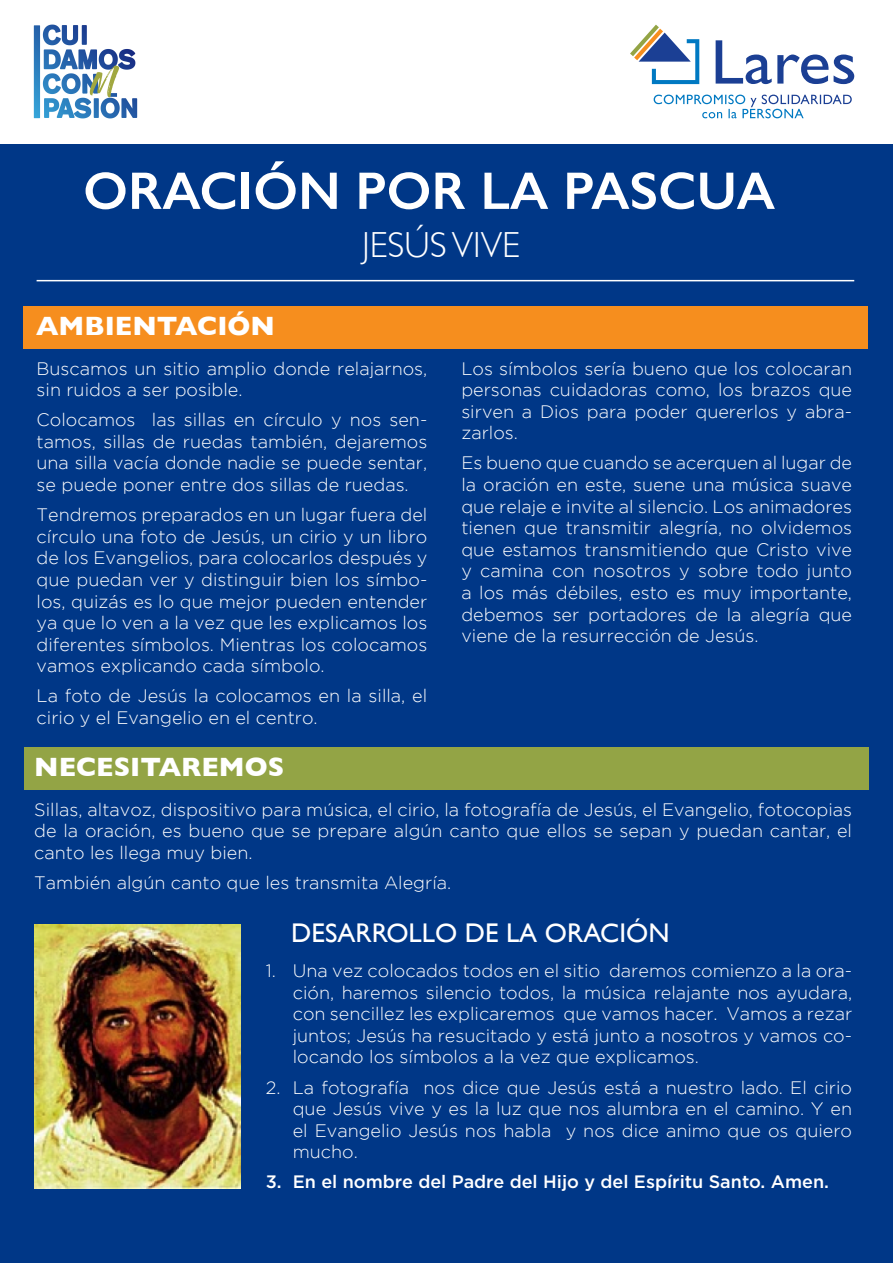
<style>
.page{position:relative;width:893px;height:1263px;background:#fff}
.page>*{position:absolute;margin:0;border:0;box-sizing:border-box;transform-origin:0 0}
.t1{font:600 53.1px "Gill Sans";color:#fff}
.t2{font:300 36.15px "Gill Sans";color:#fff}
.t3{font:700 27px "Gill Sans";color:#fff}
.t4{font:27px "Gill Sans";color:#fff}
.t5{font:300 18px/21.6px "Gotham";color:#fff;text-align:justify}
.t6{font:500 18px "Gotham";color:#fff}
</style>
<div class="page">
<div style="left:0;top:145px;width:893px;height:1118px;background:#003787"></div>
<img style="left:33px;top:24px;width:105px;height:95px">
<svg style="left:716px;top:40px;width:112px;height:44px"></svg>
<svg style="left:834px;top:55px;width:20px;height:29px"></svg>
<svg style="left:630px;top:25px;width:69px;height:59px"></svg>
<svg style="left:654px;top:95px;width:198px;height:23px"></svg>
<div style="left:23px;top:306px;width:844px;height:43px;background:#f68e1e"></div>
<div style="left:24px;top:747px;width:845px;height:43px;background:#93a445"></div>
<img style="left:34px;top:924px;width:206px;height:265px">
<hr style="left:37px;top:280px;width:817px;height:1px;background:#fff">
<p class="t1" style="left:83px;top:159px;width:694px">ORACIÓN POR LA PASCUA</p>
<p class="t3" style="left:36px;top:304px;width:240px">AMBIENTACIÓN</p>
<p class="t2" style="left:362px;top:217px;width:159px">JESÚS VIVE</p>
<p class="t5" style="left:37px;top:357px;width:392px">Buscamos un sitio amplio donde relajarnos, sin ruidos a ser posible.</p>
<p class="t5" style="left:37px;top:409px;width:392px">Colocamos las sillas en círculo y nos sen&shy;tamos, sillas de ruedas también, dejaremos una silla vacía donde nadie se puede sentar, se puede poner entre dos sillas de ruedas.</p>
<p class="t5" style="left:37px;top:504px;width:392px">Tendremos preparados en un lugar fuera del círculo una foto de Jesús, un cirio y un libro de los Evangelios, para colocarlos después y que puedan ver y distinguir bien los símbo&shy;los, quizás es lo que mejor pueden entender ya que lo ven a la vez que les explicamos los diferentes símbolos. Mientras los colocamos vamos explicando cada símbolo.</p>
<p class="t5" style="left:37px;top:685px;width:392px">La foto de Jesús la colocamos en la silla, el cirio y el Evangelio en el centro.</p>
<p class="t3" style="left:34px;top:746px;width:252px">NECESITAREMOS</p>
<p class="t5" style="left:461px;top:357px;width:392px">Los símbolos sería bueno que los colocaran personas cuidadoras como, los brazos que sirven a Dios para poder quererlos y abra&shy;zarlos.</p>
<p class="t5" style="left:461px;top:452px;width:392px">Es bueno que cuando se acerquen al lugar de la oración en este, suene una música suave que relaje e invite al silencio. Los animadores tienen que transmitir alegría, no olvidemos que estamos transmitiendo que Cristo vive y camina con nosotros y sobre todo junto a los más débiles, esto es muy importante, debemos ser portadores de la alegría que viene de la resurrección de Jesús.</p>
<p class="t5" style="left:34px;top:798px;width:819px">Sillas, altavoz, dispositivo para música, el cirio, la fotografía de Jesús, el Evangelio, fotocopias de la oración, es bueno que se prepare algún canto que ellos se sepan y puedan cantar, el canto les llega muy bien.</p>
<p class="t5" style="left:34px;top:871px;width:419px">También algún canto que les transmita Alegría.</p>
<p class="t4" style="left:291px;top:917px;width:380px">DESARROLLO DE LA ORACIÓN</p>
<p class="t5" style="left:293px;top:960px;width:561px;text-indent:-27px">1. Una vez colocados todos en el sitio daremos comienzo a la ora&shy;ción, haremos silencio todos, la música relajante nos ayudara, con sencillez les explicaremos que vamos hacer. Vamos a rezar juntos; Jesús ha resucitado y está junto a nosotros y vamos co&shy;locando los símbolos a la vez que explicamos.</p>
<p class="t5" style="left:293px;top:1076px;width:561px;text-indent:-27px">2. La fotografía nos dice que Jesús está a nuestro lado. El cirio que Jesús vive y es la luz que nos alumbra en el camino. Y en el Evangelio Jesús nos habla y nos dice animo que os quiero mucho.</p>
<p class="t6" style="left:266px;top:1170px;width:565px">3. En el nombre del Padre del Hijo y del Espíritu Santo. Amen.</p>
</div>
